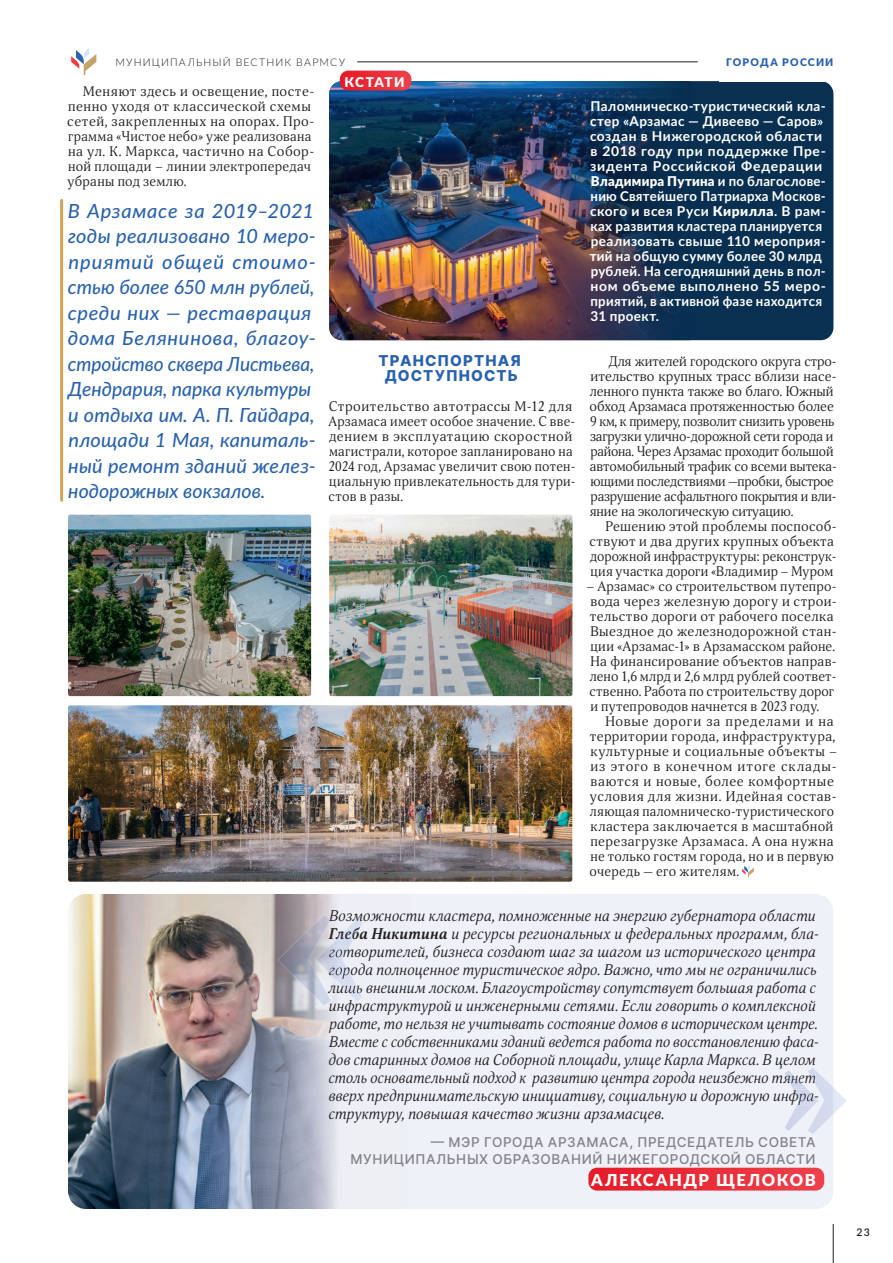
<style>
.page{position:relative;width:893px;height:1263px;background:#fff}
.page>*{position:absolute;margin:0;border:0;box-sizing:border-box;transform-origin:0 0}
.t1{font:italic 500 19.5px/25.5px "Lato";letter-spacing:.01em;color:#2861ae}
.t2{font:900 16.5px "Lato";letter-spacing:.09em;color:#fff}
.t3{font:italic 15px/18px "Orbi";letter-spacing:.01em;color:#231f20}
.t4{font:800 15px/15px "Inter";letter-spacing:.075em;color:#2861ae;text-align:center}
.t5{font:13.5px/15px "Orbi";letter-spacing:.02em;color:#231f20}
.t6{font:700 13.5px/15px "Lato";letter-spacing:.025em;color:#fff}
.t7{font:13.5px/15px "Orbi";letter-spacing:-.01em;color:#231f20}
.t8{font:500 13.5px/16.5px "Inter";letter-spacing:.045em;color:#808285;text-align:right}
.t9{font:900 13.5px "Lato";letter-spacing:.075em;color:#fff}
.t10{font:300 10.5px "Lato";letter-spacing:.11em;color:#231f20}
.t11{font:900 10.5px "Lato";letter-spacing:.11em;color:#2861ae}
.t12{font:600 10.5px "Lato";color:#231f20}
.s1{font-weight:900}
.s2{font-weight:700}
</style>
<div class="page">
<div style="left:329px;top:81px;width:504px;height:259px;background:#092f51;border-radius:13px"></div>
<img style="left:329px;top:81px;width:345px;height:259px">
<svg style="left:340px;top:71px;width:71px;height:19px"></svg>
<div style="left:68px;top:894px;width:765px;height:315px;background:#eff1f8;border-radius:18px"></div>
<img style="left:68px;top:894px;width:269px;height:315px">
<img style="left:329px;top:909px;width:8px;height:16px">
<img style="left:330px;top:1000px;width:7px;height:15px">
<img style="left:329px;top:1053px;width:8px;height:16px">
<img style="left:329px;top:1071px;width:8px;height:16px">
<img style="left:329px;top:1089px;width:8px;height:16px">
<svg style="left:588px;top:1168px;width:236px;height:22px;background:#e92f3b"></svg>
<img style="left:278px;top:915px;width:52px;height:90px">
<img style="left:316px;top:925px;width:46px;height:75px">
<svg style="left:351px;top:918px;width:12px;height:7px"></svg>
<img style="left:337px;top:927px;width:23px;height:12px">
<img style="left:329px;top:945px;width:21px;height:16px">
<img style="left:329px;top:963px;width:24px;height:16px">
<img style="left:337px;top:981px;width:25px;height:16px">
<svg style="left:785px;top:1068px;width:62px;height:66px"></svg>
<img style="left:793px;top:1089px;width:25px;height:16px">
<svg style="left:742px;top:865px;width:11px;height:13px"></svg>
<img style="left:68px;top:515px;width:243px;height:181px">
<img style="left:329px;top:515px;width:243px;height:181px">
<img style="left:68px;top:705px;width:504px;height:177px">
<svg style="left:71px;top:48px;width:25px;height:27px"></svg>
<hr style="left:833px;top:1224px;width:1px;height:39px;background:#231f20">
<hr style="left:357px;top:62px;width:341px;height:1px;background:#231f20">
<p class="t10" style="left:115px;top:55px;width:231px">МУНИЦИПАЛЬНЫЙ ВЕСТНИК ВАРМСУ</p>
<p class="t5" style="left:67px;top:84px;width:248px;text-indent:16px">Меняют здесь и освещение, посте&shy;пенно уходя от классической схемы сетей, закрепленных на опорах. Про&shy;грамма «Чистое небо» уже реализована на ул. К. Маркса, частично на Собор&shy;ной площади – линии электропередач убраны под землю.</p>
<p class="t1" style="left:68px;top:197px;width:249px">В Арзамасе за 2019–2021 годы реализовано 10 меро&shy;приятий общей стоимо&shy;стью более 650 млн рублей, среди них — реставрация дома Белянинова, благоу&shy;стройство сквера Листьева,<br>Дендрария, парка культуры и отдыха им. А. П. Гайдара, площади 1 Мая, капиталь&shy;ный ремонт зданий желез&shy;нодорожных вокзалов.</p>
<p class="t9" style="left:344px;top:71px;width:62px">КСТАТИ</p>
<p class="t4" style="left:379px;top:353px;width:144px">ТРАНСПОРТНАЯ<br>ДОСТУПНОСТЬ</p>
<p class="t5" style="left:328px;top:399px;width:248px">Строительство автотрассы М-12 для Арзамаса имеет особое значение. С вве&shy;дением в эксплуатацию скоростной магистрали, которое запланировано на 2024 год, Арзамас увеличит свою потен&shy;циальную привлекательность для тури&shy;стов в разы.</p>
<p class="t11" style="left:726px;top:54px;width:109px">ГОРОДА РОССИИ</p>
<p class="t6" style="left:590px;top:98px;width:238px">Паломническо-туристический кла&shy;стер «Арзамас — Дивеево — Саров» создан в Нижегородской области в 2018 году при поддержке Пре&shy;зидента Российской Федерации<br><span class="s1">Владимира Путина</span> и по благослове&shy;нию Святейшего Патриарха Москов&shy;ского и всея Руси <span class="s1">Кирилла</span>. В рам&shy;ках развития кластера планируется реализовать свыше 110 мероприя&shy;тий на общую сумму более 30 млрд рублей. На сегодняшний день в пол&shy;ном объеме выполнено 55 меро&shy;приятий, в активной фазе находится<br>31 проект.</p>
<p class="t7" style="left:590px;top:354px;width:249px;text-indent:19px">Для жителей городского округа стро&shy;ительство крупных трасс вблизи насе&shy;ленного пункта также во благо. Южный обход Арзамаса протяженностью более 9 км, к примеру, позволит снизить уровень загрузки улично-дорожной сети города и района. Через Арзамас проходит большой автомобильный трафик со всеми вытека&shy;ющими последствиями —пробки, быстрое разрушение асфальтного покрытия и вли&shy;яние на экологическую ситуацию.</p>
<p class="t5" style="left:590px;top:519px;width:248px;text-indent:16px">Решению этой проблемы поспособ&shy;ствуют и два других крупных объекта дорожной инфраструктуры: реконструк&shy;ция участка дороги «Владимир – Муром</p>
<p class="t5" style="left:587px;top:579px;width:251px">– Арзамас» со строительством путепро&shy;вода через железную дорогу и строи&shy;тельство дороги от рабочего поселка Выездное до железнодорожной стан&shy;ции «Арзамас-1» в Арзамасском районе.<br>На финансирование объектов направ&shy;лено 1,6 млрд и 2,6 млрд рублей соответ&shy;ственно. Работа по строительству дорог и путепроводов начнется в 2023 году.</p>
<p class="t5" style="left:590px;top:714px;width:249px;text-indent:16px">Новые дороги за пределами и на территории города, инфраструктура, культурные и социальные объекты – из этого в конечном итоге склады&shy;ваются и новые, более комфортные условия для жизни. Идейная состав&shy;ляющая паломническо-туристического кластера заключается в масштабной перезагрузке Арзамаса. А она нужна не только гостям города, но и в первую очередь — его жителям.</p>
<p class="t3" style="left:328px;top:907px;width:492px">Возможности кластера, помноженные на энергию губернатора области <span class="s2">Глеба Никитина</span> и ресурсы региональных и федеральных программ, бла&shy;готворителей, бизнеса создают шаг за шагом из исторического центра города полноценное туристическое ядро. Важно, что мы не ограничились лишь внешним лоском. Благоустройству сопутствует большая работа с инфраструктурой и инженерными сетями. Если говорить о комплексной работе, то нельзя не учитывать состояние домов в историческом центре.<br>Вместе с собственниками зданий ведется работа по восстановлению фаса&shy;дов старинных домов на Соборной площади, улице Карла Маркса. В целом столь основательный подход к развитию центра города неизбежно тянет вверх предпринимательскую инициативу, социальную и дорожную инфра&shy;структуру, повышая качество жизни арзамасцев.</p>
<p class="t8" style="left:350px;top:1133px;width:467px">— МЭР ГОРОДА АРЗАМАСА, ПРЕДСЕДАТЕЛЬ СОВЕТА<br>МУНИЦИПАЛЬНЫХ ОБРАЗОВАНИЙ НИЖЕГОРОДСКОЙ ОБЛАСТИ</p>
<p class="t2" style="left:591px;top:1168px;width:226px">АЛЕКСАНДР ЩЕЛОКОВ</p>
<p class="t12" style="left:857px;top:1225px;width:15px">23</p>
</div>
